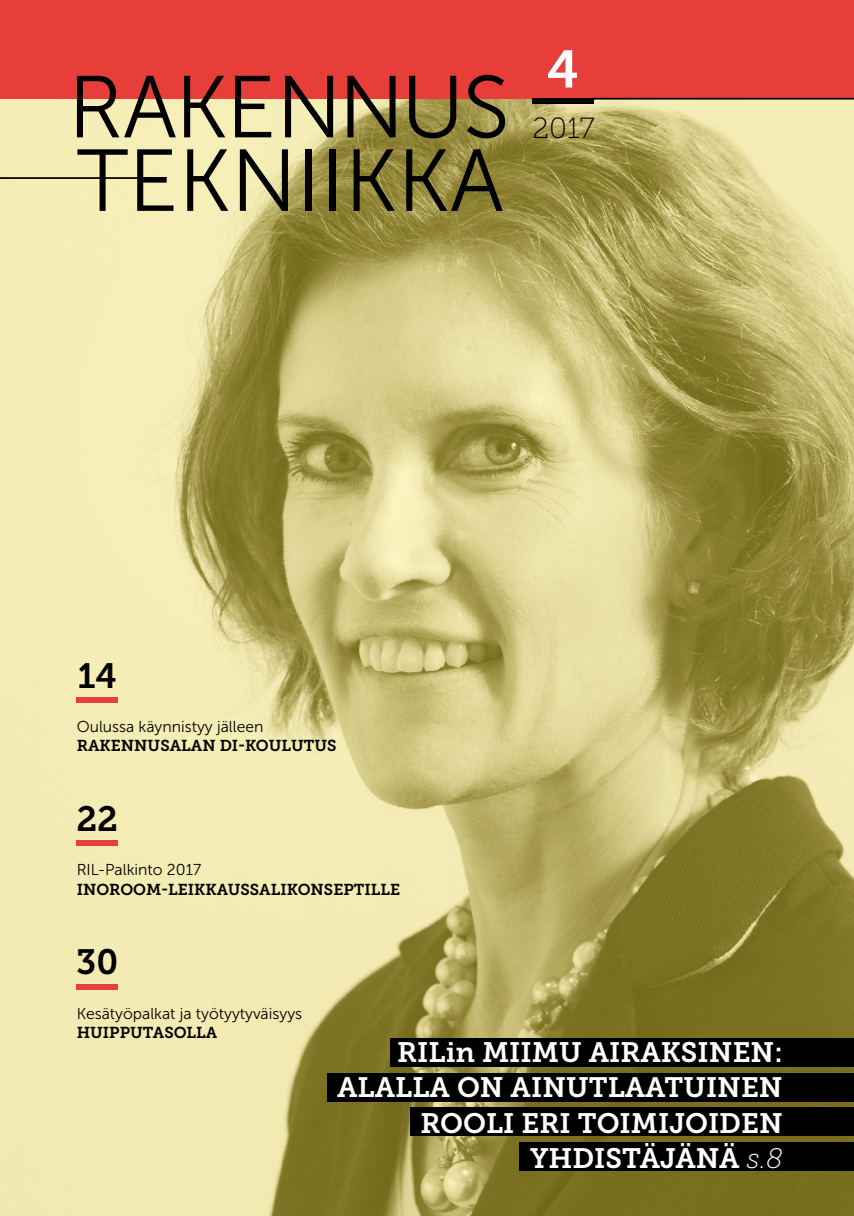
<style>
.page{position:relative;width:854px;height:1216px;background:#fff}
.page>*{position:absolute;margin:0;border:0;box-sizing:border-box;transform-origin:0 0}
.t1{font:52.5px "Museo Slab 700";color:#fff}
.t2{font:35px "Museo Slab 700";color:#000}
.t3{font:29.05px "Museo Slab 100";color:#000}
.t4{font:28px/35px "Museo Slab 700";color:#fff;text-align:right}
.t5{font:15.75px "Museo Sans 300";color:#000}
.t6{font:15.75px "Museo Slab 700";color:#000}
.s1{font-family:"Museo Slab 100";font-style:italic}
</style>
<div class="page">
<img style="left:0;top:98px;width:853px;height:1117px">
<div style="left:0;top:0;width:853px;height:98px;background:#e83e3a"></div>
<div style="left:532px;top:98px;width:61px;height:5px;background:#000"></div>
<svg style="left:77px;top:76px;width:99px;height:61px"></svg>
<svg style="left:184px;top:76px;width:41px;height:61px"></svg>
<svg style="left:235px;top:76px;width:36px;height:61px"></svg>
<svg style="left:285px;top:76px;width:48px;height:61px"></svg>
<svg style="left:347px;top:76px;width:48px;height:61px"></svg>
<svg style="left:409px;top:76px;width:47px;height:62px"></svg>
<svg style="left:467px;top:75px;width:38px;height:63px"></svg>
<svg style="left:77px;top:149px;width:51px;height:62px;background:#c5bf93"></svg>
<svg style="left:137px;top:149px;width:36px;height:62px;background:#9f9a77"></svg>
<svg style="left:187px;top:149px;width:41px;height:62px;background:#a49f7a"></svg>
<svg style="left:240px;top:149px;width:48px;height:62px;background:#96916d"></svg>
<div style="left:306px;top:149px;width:6px;height:62px;background:#000"></div>
<div style="left:329px;top:149px;width:6px;height:62px;background:#000"></div>
<svg style="left:353px;top:149px;width:41px;height:62px;background:#635c28"></svg>
<svg style="left:406px;top:149px;width:96px;height:62px;background:#6a622b"></svg>
<hr style="left:0;top:177px;width:166px;height:2px;background:#000">
<hr style="left:592px;top:98px;width:261px;height:2px;background:#000">
<div style="left:76px;top:697px;width:42px;height:5px;background:#e83e3a"></div>
<div style="left:76px;top:984px;width:42px;height:5px;background:#e83e3a"></div>
<div style="left:76px;top:840px;width:42px;height:5px;background:#e83e3a"></div>
<div style="left:390px;top:1037px;width:463px;height:29px;background:#000"></div>
<div style="left:327px;top:1073px;width:526px;height:28px;background:#000"></div>
<div style="left:410px;top:1107px;width:443px;height:29px;background:#000"></div>
<div style="left:519px;top:1141px;width:334px;height:29px;background:#000"></div>
<h1 class="t1" style="left:546px;top:40px;width:34px">4</h1>
<p class="t3" style="left:532px;top:112px;width:64px">2017</p>
<p class="t2" style="left:78px;top:656px;width:41px">14</p>
<p class="t5" style="left:77px;top:718px;width:188px">Oulussa käynnistyy jälleen</p>
<p class="t6" style="left:77px;top:736px;width:261px">RAKENNUSALAN DI-KOULUTUS</p>
<p class="t2" style="left:76px;top:799px;width:43px">22</p>
<p class="t5" style="left:77px;top:861px;width:126px">RIL-Palkinto 2017</p>
<p class="t6" style="left:77px;top:880px;width:325px">INOROOM-LEIKKAUSSALIKONSEPTILLE</p>
<p class="t2" style="left:76px;top:942px;width:44px">30</p>
<p class="t5" style="left:77px;top:1004px;width:227px">Kesätyöpalkat ja työtyytyväisyys</p>
<p class="t6" style="left:77px;top:1023px;width:142px">HUIPPUTASOLLA</p>
<p class="t4" style="left:337px;top:1035px;width:447px">RILin MIIMU AIRAKSINEN:<br>ALALLA ON AINUTLAATUINEN<br>ROOLI ERI TOIMIJOIDEN<br>YHDISTÄJÄNÄ <span class="s1">s.8</span></p>
</div>
